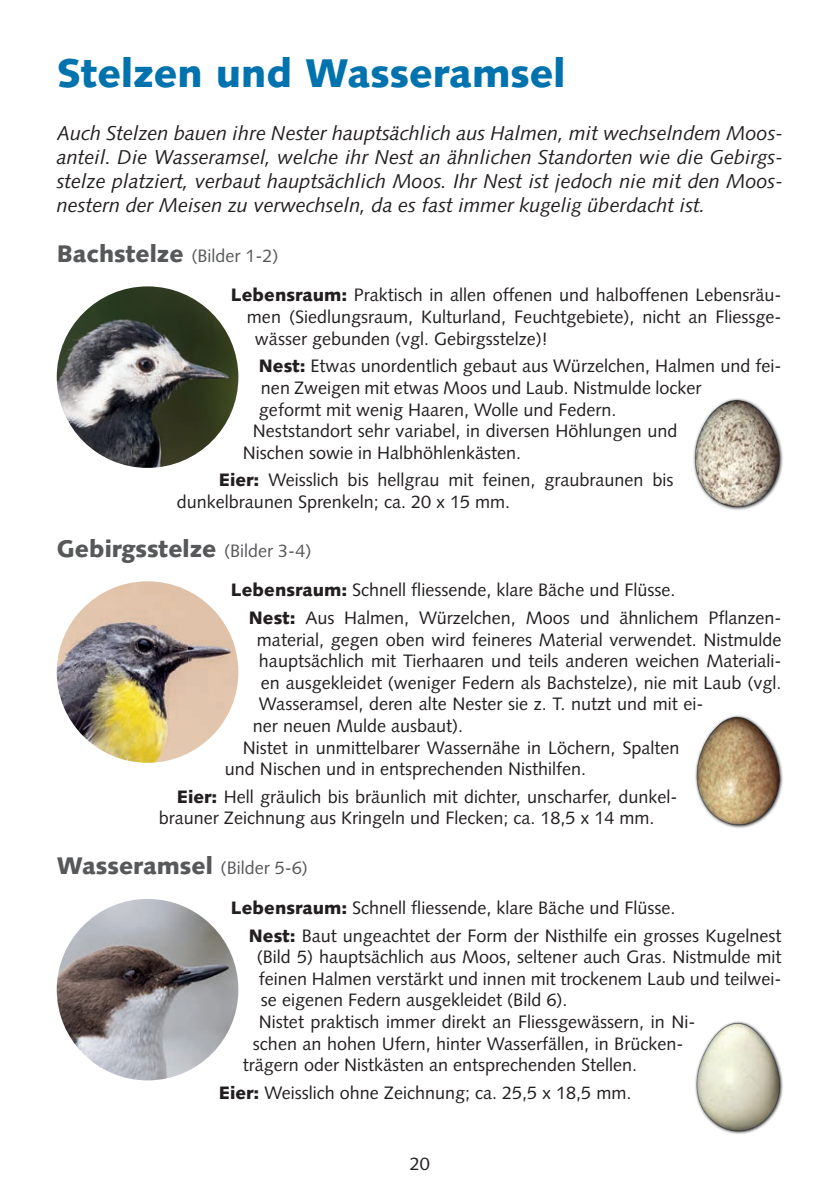
<style>
.page{position:relative;width:840px;height:1191px;background:#fff}
.page>*{position:absolute;margin:0;border:0;box-sizing:border-box;transform-origin:0 0}
.t1{font:900 40px "Syntax LT Std";color:#0073ae}
.t2{font:900 24px "Syntax LT Std";color:#57585a}
.t3{font:italic 20px/24px "Syntax LT Std";color:#231f20;text-align:justify}
.t4{font:18px/21.6px "Syntax LT Std";color:#231f20}
.s1{font-weight:900;font-size:24px;color:#57585a}
.s2{color:#57585a}
.s3{font-weight:900}
.s4{font-weight:400;font-size:18px}
</style>
<div class="page">
<img style="left:57px;top:286px;width:181px;height:182px;border-radius:91px">
<img style="left:57px;top:581px;width:181px;height:182px;border-radius:91px">
<img style="left:57px;top:899px;width:181px;height:181px;border-radius:91px">
<img style="left:693px;top:398px;width:89px;height:112px">
<img style="left:695px;top:715px;width:87px;height:113px">
<img style="left:695px;top:1021px;width:87px;height:113px">
<h1 class="t1" style="left:57px;top:49px;width:510px">Stelzen und Wasseramsel</h1>
<p class="t3" style="left:57px;top:121px;width:727px">Auch Stelzen bauen ihre Nester hauptsächlich aus Halmen, mit wechselndem Moos&shy;anteil. Die Wasseramsel, welche ihr Nest an ähnlichen Standorten wie die Gebirgs&shy;stelze platziert, verbaut hauptsächlich Moos. Ihr Nest ist jedoch nie mit den Moos&shy;nestern der Meisen zu verwechseln, da es fast immer kugelig überdacht ist.</p>
<p class="t4" style="left:231px;top:236px;width:551px;line-height:39.6px;text-indent:-174px"><span class="s1">Bachstelze</span> <span class="s2">(Bilder 1-2)<br></span><span class="s3">Lebensraum:</span> Praktisch in allen offenen und halboffenen Lebensräu-</p>
<p class="t4" style="left:255px;top:306px;width:528px;text-indent:-8px">men (Siedlungsraum, Kulturland, Feuchtgebiete), nicht an Fliessge&shy;wässer gebunden (vgl. Gebirgsstelze)!</p>
<p class="t4" style="left:259px;top:355px;width:524px"><span class="s3">Nest:</span> Etwas unordentlich gebaut aus Würzelchen, Halmen und fei-</p>
<p class="t4" style="left:261px;top:377px;width:442px">nen Zweigen mit etwas Moos und Laub. Nistmulde locker</p>
<p class="t4" style="left:259px;top:398px;width:359px">geformt mit wenig Haaren, Wolle und Federn.</p>
<p class="t4" style="left:253px;top:420px;width:425px">Neststandort sehr variabel, in diversen Höhlungen und</p>
<p class="t4" style="left:243px;top:442px;width:280px">Nischen sowie in Halbhöhlenkästen.</p>
<p class="t4" style="left:177px;top:469px;width:498px;text-indent:42px"><span class="s3">Eier:</span> Weisslich bis hellgrau mit feinen, graubraunen bis dunkelbraunen Sprenkeln; ca. 20 x 15 mm.</p>
<h2 class="t2" style="left:57px;top:534px;width:256px">Gebirgsstelze <span class="s4">(Bilder 3-4)</span></h2>
<p class="t4" style="left:249px;top:576px;width:534px;line-height:27.6px;text-indent:-18px"><span class="s3">Lebensraum:</span> Schnell fliessende, klare Bäche und Flüsse.<br><span class="s3">Nest:</span> Aus Halmen, Würzelchen, Moos und ähnlichem Pflanzen-</p>
<p class="t4" style="left:257px;top:628px;width:526px">material, gegen oben wird feineres Material verwendet. Nistmulde</p>
<p class="t4" style="left:259px;top:650px;width:523px">hauptsächlich mit Tierhaaren und teils anderen weichen Materiali-</p>
<p class="t4" style="left:261px;top:672px;width:522px">en ausgekleidet (weniger Federn als Bachstelze), nie mit Laub (vgl.</p>
<p class="t4" style="left:259px;top:693px;width:446px">Wasseramsel, deren alte Nester sie z. T. nutzt und mit ei-</p>
<p class="t4" style="left:253px;top:715px;width:212px">ner neuen Mulde ausbaut).</p>
<p class="t4" style="left:243px;top:736px;width:437px">Nistet in unmittelbarer Wassernähe in Löchern, Spalten</p>
<p class="t4" style="left:225px;top:758px;width:362px">und Nischen und in entsprechenden Nisthilfen.</p>
<p class="t4" style="left:159px;top:786px;width:520px;text-indent:18px"><span class="s3">Eier:</span> Hell gräulich bis bräunlich mit dichter, unscharfer, dunkel&shy;brauner Zeichnung aus Kringeln und Flecken; ca. 18,5 x 14 mm.</p>
<h2 class="t2" style="left:57px;top:852px;width:252px">Wasseramsel <span class="s4">(Bilder 5-6)</span></h2>
<p class="t4" style="left:249px;top:894px;width:533px;line-height:27.6px;text-indent:-18px"><span class="s3">Lebensraum:</span> Schnell fliessende, klare Bäche und Flüsse.<br><span class="s3">Nest:</span> Baut ungeachtet der Form der Nisthilfe ein grosses Kugelnest</p>
<p class="t4" style="left:257px;top:946px;width:525px">(Bild 5) hauptsächlich aus Moos, seltener auch Gras. Nistmulde mit</p>
<p class="t4" style="left:259px;top:967px;width:524px">feinen Halmen verstärkt und innen mit trockenem Laub und teilwei-</p>
<p class="t4" style="left:261px;top:989px;width:308px">se eigenen Federn ausgekleidet (Bild 6).</p>
<p class="t4" style="left:259px;top:1011px;width:437px">Nistet praktisch immer direkt an Fliessgewässern, in Ni-</p>
<p class="t4" style="left:253px;top:1032px;width:431px">schen an hohen Ufern, hinter Wasserfällen, in Brücken-</p>
<p class="t4" style="left:243px;top:1054px;width:395px">trägern oder Nistkästen an entsprechenden Stellen.</p>
<p class="t4" style="left:219px;top:1081px;width:414px"><span class="s3">Eier:</span> Weisslich ohne Zeichnung; ca. 25,5 x 18,5 mm.</p>
<p class="t4" style="left:410px;top:1153px;width:22px">20</p>
</div>
